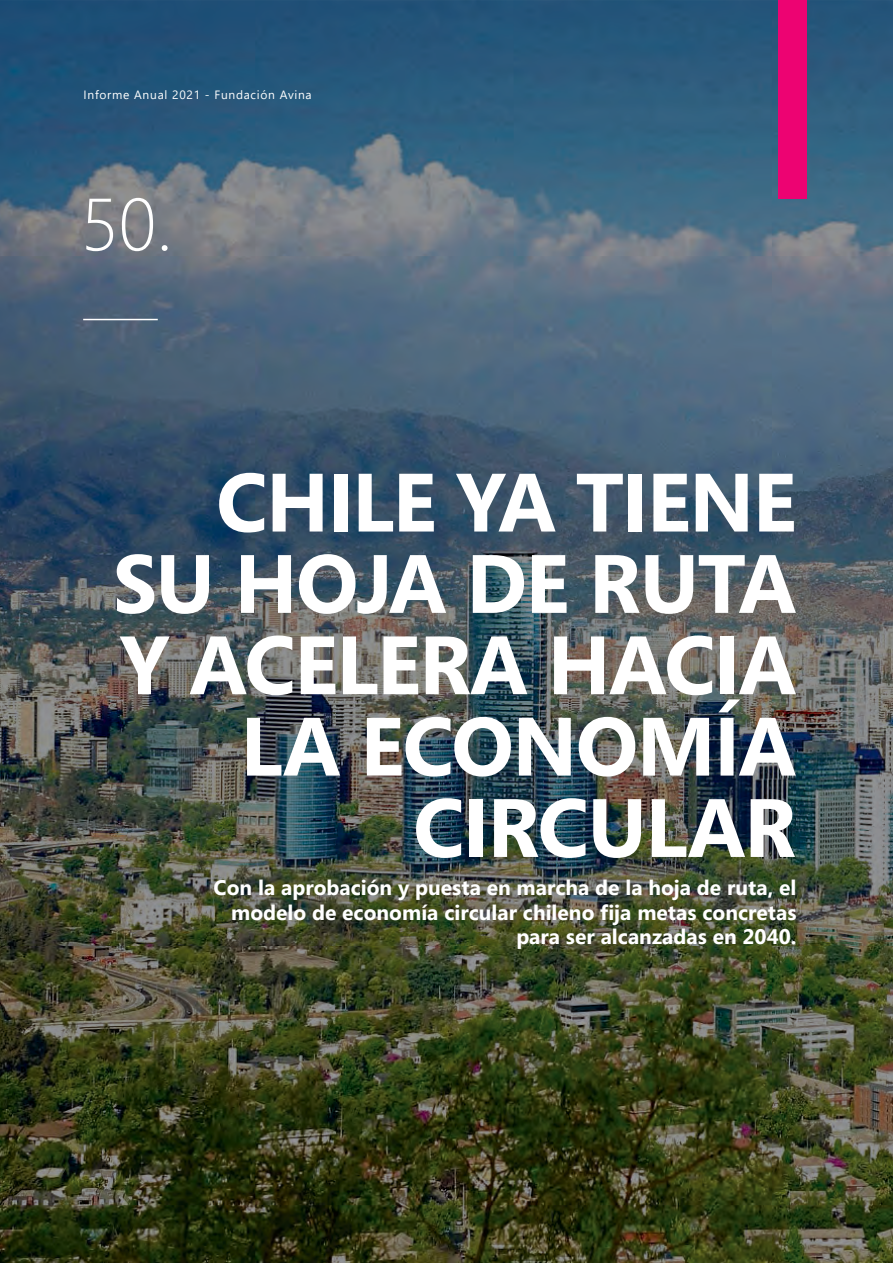
<style>
.page{position:relative;width:893px;height:1263px;background:#fff}
.page>*{position:absolute;margin:0;border:0;box-sizing:border-box;transform-origin:0 0}
.t1{font:700 82.5px/81.3px "Segoe UI";letter-spacing:-.02em;color:#fff;text-align:right}
.t2{font:300 73.65px "Segoe UI";color:#fff}
.t3{font:700 21px/24.3px "Segoe UI";color:#fff;text-align:right}
.t4{font:12px "Segoe UI";letter-spacing:.06em;color:#fff}
</style>
<div class="page">
<img style="left:0;top:0;width:893px;height:946px">
<img style="left:0;top:946px;width:893px;height:317px">
<hr style="left:83px;top:319px;width:75px;height:1px;background:#fff">
<div style="left:778px;top:0;width:28px;height:199px;background:#ed0372"></div>
<p class="t4" style="left:84px;top:84px;width:230px">Informe Anual 2021 - Fundación Avina</p>
<h2 class="t2" style="left:81px;top:155px;width:94px">50.</h2>
<h1 class="t1" style="left:113px;top:458px;width:685px">CHILE YA TIENE<br>SU HOJA DE RUTA<br>Y ACELERA HACIA<br>LA ECONOMÍA<br>CIRCULAR</h1>
<p class="t3" style="left:214px;top:875px;width:584px">Con la aprobación y puesta en marcha de la hoja de ruta, el modelo de economía circular chileno fija metas concretas para ser alcanzadas en 2040.</p>
</div>
